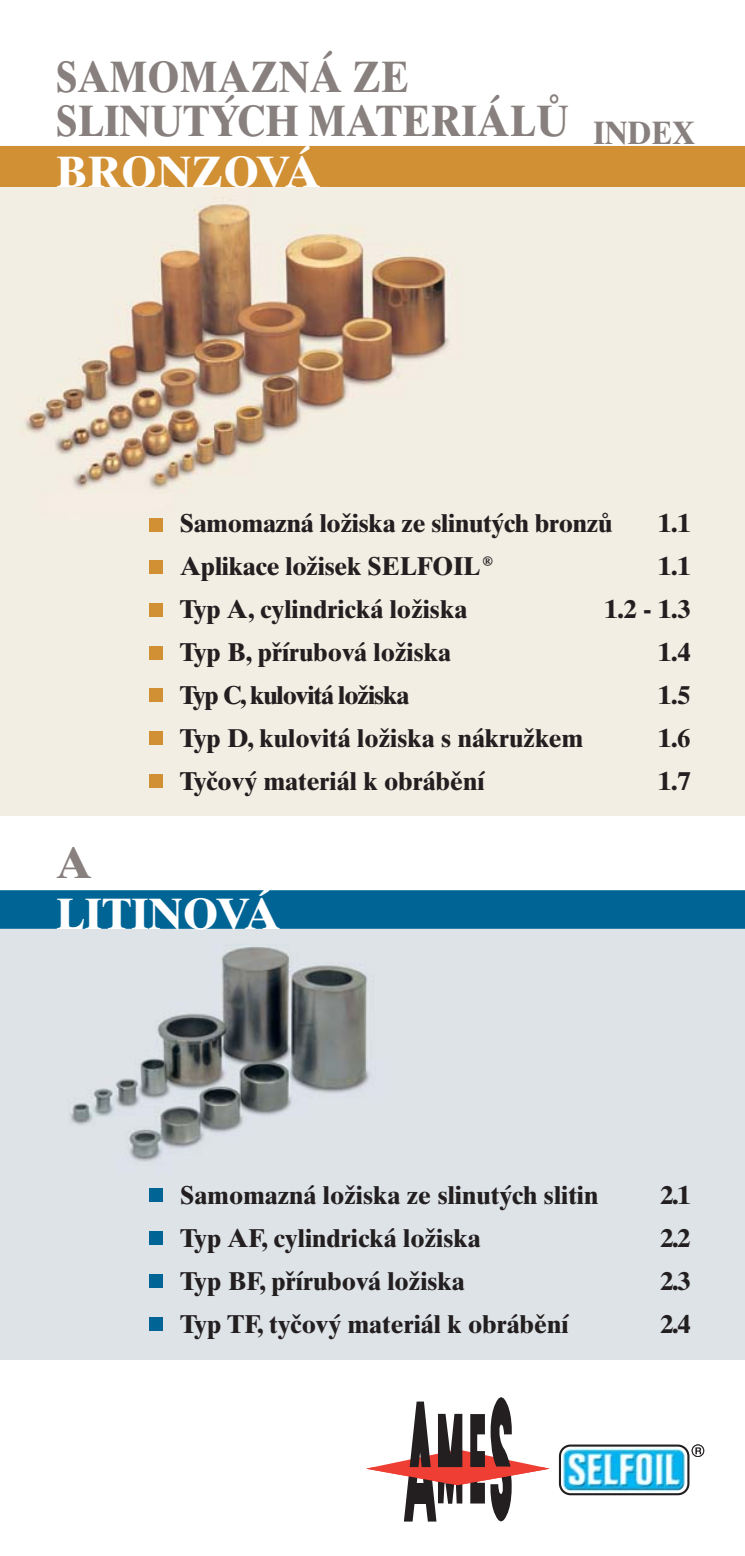
<style>
.page{position:relative;width:745px;height:1556px;background:#fff}
.page>*{position:absolute;margin:0;border:0;box-sizing:border-box;transform-origin:0 0}
.t1{font:700 44px/44px "Times Ten CE";color:#88807e;scale:.9 1}
.t2{font:700 44px "Times Ten CE";color:#fff}
.t3{font:700 44px "Times Ten CE";color:#88807e}
.t4{font:700 32.25px "Times Ten CE";color:#88807e;scale:.9 1}
.t5{font:700 25.75px "Times Ten CE";color:#231f20}
.t6{font:700 25.75px "Times Ten CE";letter-spacing:-.04em;color:#231f20}
</style>
<div class="page">
<img style="left:0;top:187px;width:745px;height:629px">
<div style="left:0;top:146px;width:745px;height:41px;background:#d19034"></div>
<img style="left:0;top:929px;width:745px;height:430px">
<div style="left:0;top:890px;width:745px;height:39px;background:#006594"></div>
<svg style="left:366px;top:1397px;width:184px;height:124px"></svg>
<div style="left:149px;top:518px;width:13px;height:13px;background:#d19034"></div>
<div style="left:149px;top:561px;width:13px;height:13px;background:#d19034"></div>
<div style="left:149px;top:603px;width:13px;height:13px;background:#d19034"></div>
<div style="left:149px;top:646px;width:13px;height:13px;background:#d19034"></div>
<div style="left:149px;top:689px;width:13px;height:13px;background:#d19034"></div>
<div style="left:149px;top:731px;width:13px;height:13px;background:#d19034"></div>
<div style="left:150px;top:1188px;width:13px;height:13px;background:#006594"></div>
<div style="left:150px;top:1231px;width:13px;height:13px;background:#006594"></div>
<div style="left:150px;top:1274px;width:13px;height:13px;background:#006594"></div>
<div style="left:150px;top:1317px;width:13px;height:13px;background:#006594"></div>
<div style="left:149px;top:774px;width:13px;height:13px;background:#d19034"></div>
<svg style="left:560px;top:1445px;width:128px;height:49px"></svg>
<img style="left:563px;top:1447px;width:122px;height:44px">
<div style="left:559px;top:1444px;width:130px;height:51px;border:2px solid #231f20;border-radius:11px"></div>
<svg style="left:692px;top:1444px;width:12px;height:13px"></svg>
<svg style="left:695px;top:1447px;width:6px;height:7px"></svg>
<h1 class="t1" style="left:56px;top:59px;width:572px">SAMOMAZNÁ ZE<br>SLINUTÝCH MATERIÁLŮ</h1>
<h1 class="t2" style="left:56px;top:155px;width:267px">BRONZOVÁ</h1>
<p class="t4" style="left:593px;top:120px;width:115px">INDEX</p>
<p class="t5" style="left:180px;top:513px;width:434px">Samomazná ložiska ze slinutých bronzů</p>
<p class="t5" style="left:658px;top:513px;width:34px">1.1</p>
<p class="t5" style="left:180px;top:556px;width:320px">Aplikace ložisek SELFOIL®</p>
<p class="t5" style="left:658px;top:556px;width:34px">1.1</p>
<p class="t5" style="left:180px;top:599px;width:289px">Typ A, cylindrická ložiska</p>
<p class="t5" style="left:604px;top:599px;width:87px">1.2 - 1.3</p>
<p class="t5" style="left:180px;top:642px;width:273px">Typ B, přírubová ložiska</p>
<p class="t5" style="left:658px;top:642px;width:34px">1.4</p>
<p class="t6" style="left:180px;top:685px;width:231px">Typ C, kulovitá ložiska</p>
<p class="t5" style="left:658px;top:685px;width:34px">1.5</p>
<p class="t5" style="left:180px;top:728px;width:405px">Typ D, kulovitá ložiska s nákružkem</p>
<p class="t5" style="left:658px;top:728px;width:34px">1.6</p>
<p class="t5" style="left:180px;top:771px;width:306px">Tyčový materiál k obrábění</p>
<p class="t5" style="left:658px;top:771px;width:34px">1.7</p>
<h1 class="t3" style="left:56px;top:846px;width:38px">A</h1>
<h1 class="t2" style="left:56px;top:897px;width:226px">LITINOVÁ</h1>
<p class="t5" style="left:180px;top:1185px;width:420px">Samomazná ložiska ze slinutých slitin</p>
<p class="t5" style="left:661px;top:1185px;width:31px">2.1</p>
<p class="t5" style="left:180px;top:1228px;width:302px">Typ AF, cylindrická ložiska</p>
<p class="t5" style="left:661px;top:1228px;width:31px">2.2</p>
<p class="t5" style="left:180px;top:1271px;width:286px">Typ BF, přírubová ložiska</p>
<p class="t5" style="left:661px;top:1271px;width:31px">2.3</p>
<p class="t5" style="left:180px;top:1314px;width:390px">Typ TF, tyčový materiál k obrábění</p>
<p class="t5" style="left:661px;top:1314px;width:31px">2.4</p>
</div>
